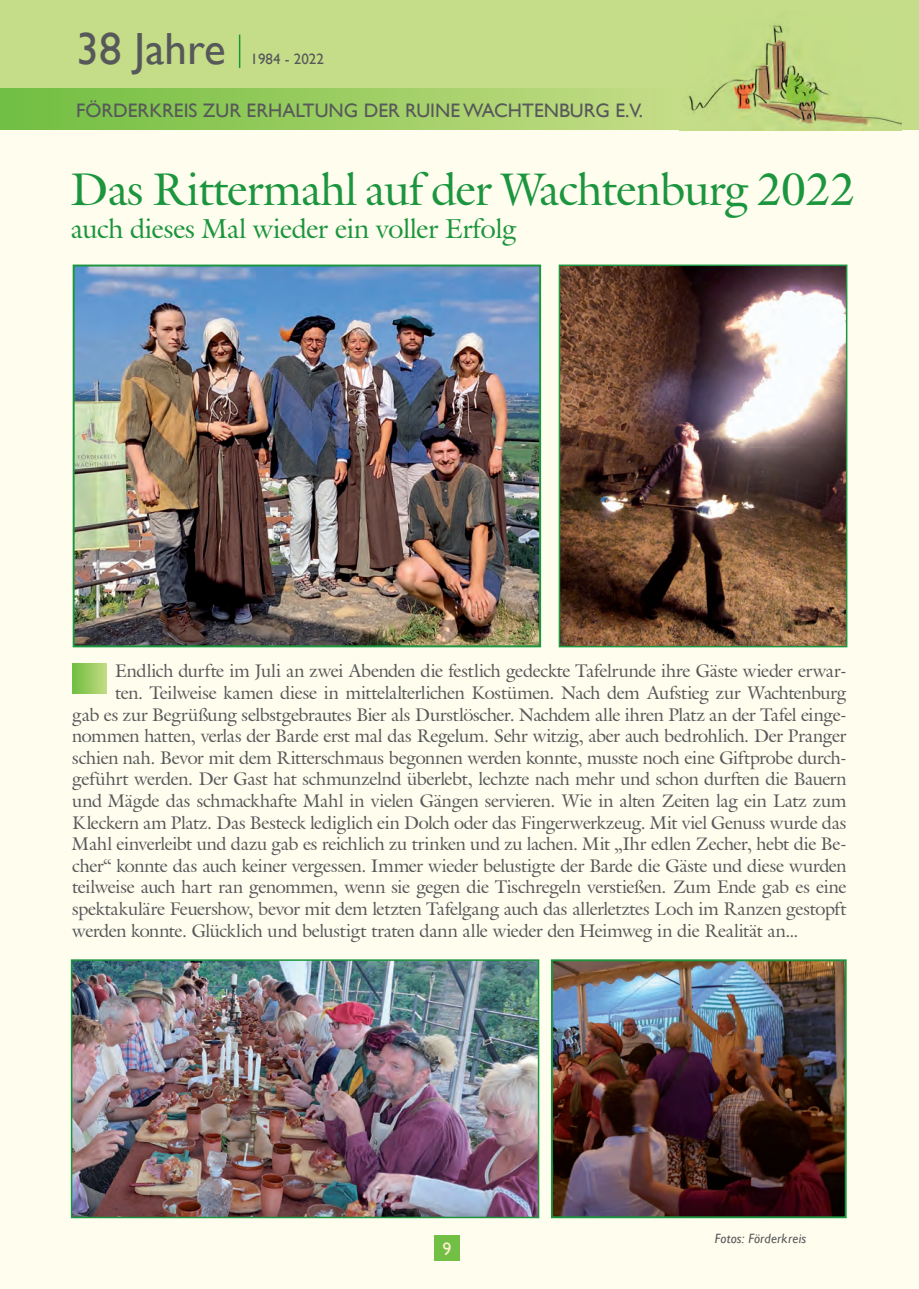
<style>
.page{position:relative;width:919px;height:1289px;background:#fff}
.page>*{position:absolute;margin:0;border:0;box-sizing:border-box;transform-origin:0 0}
.t1{font:45px "Galliard IT Cby BT";letter-spacing:-.01em;color:#1b953e}
.t2{font:45px "Gill Sans";color:#57585a}
.t3{font:27px "Galliard IT Cby BT";letter-spacing:-.01em;color:#1b953e}
.t4{font:19.5px "Gill Sans";color:#57585a}
.t5{font:18px "Galliard IT Cby BT";letter-spacing:-.015em;color:#57585a}
.t6{font:18px "Gill Sans";color:#fef0d0}
.t7{font:15px "Gill Sans";color:#57585a}
.t8{font:italic 13.5px "Gill Sans";letter-spacing:.015em;color:#57585a}
</style>
<div class="page">
<div style="left:0;top:105px;width:918px;height:1183px;background:#fffdee"></div>
<div style="left:434px;top:1234px;width:25px;height:26px;background:#71bf44"></div>
<div style="left:0;top:0;width:918px;height:129px;background:#c5dd88"></div>
<div style="left:0;top:88px;width:679px;height:42px;background:linear-gradient(to right,#70be40,#c5dc86)"></div>
<img style="left:680px;top:24px;width:221px;height:107px">
<hr style="left:239px;top:35px;width:1px;height:33px;background:#1b953e">
<img style="left:76px;top:267px;width:462px;height:377px">
<div style="left:73px;top:264px;width:468px;height:383px;border:2px solid #1b953e"></div>
<img style="left:554px;top:962px;width:289px;height:253px">
<div style="left:551px;top:959px;width:295px;height:259px;border:2px solid #1b953e"></div>
<img style="left:561px;top:267px;width:283px;height:377px">
<div style="left:558px;top:264px;width:289px;height:383px;border:2px solid #1b953e"></div>
<img style="left:74px;top:962px;width:462px;height:253px">
<div style="left:71px;top:959px;width:468px;height:259px;border:2px solid #1b953e"></div>
<div style="left:73px;top:663px;width:34px;height:30px;background:linear-gradient(to right,#71be40,#c2db82)"></div>
<h1 class="t2" style="left:77px;top:23px;width:150px">38 JAHRE</h1>
<p class="t7" style="left:250px;top:50px;width:75px">1984 - 2022</p>
<p class="t4" style="left:76px;top:99px;width:568px">FÖRDERKREIS ZUR ERHALTUNG DER RUINE WACHTENBURG E.V.</p>
<h1 class="t1" style="left:71px;top:160px;width:785px">Das Rittermahl auf der Wachtenburg 2022</h1>
<h2 class="t3" style="left:71px;top:210px;width:447px">auch dieses Mal wieder ein voller Erfolg</h2>
<p class="t5" style="left:115px;top:659px;width:732px">Endlich durfte im Juli an zwei Abenden die festlich gedeckte Tafelrunde ihre Gäste wieder erwar-</p>
<p class="t5" style="left:115px;top:681px;width:732px">ten. Teilweise kamen diese in mittelalterlichen Kostümen. Nach dem Aufstieg zur Wachtenburg</p>
<p class="t5" style="left:72px;top:702px;width:775px">gab es zur Begrüßung selbstgebrautes Bier als Durstlöscher. Nachdem alle ihren Platz an der Tafel einge-</p>
<p class="t5" style="left:72px;top:724px;width:775px">nommen hatten, verlas der Barde erst mal das Regelum. Sehr witzig, aber auch bedrohlich. Der Pranger</p>
<p class="t5" style="left:72px;top:745px;width:775px">schien nah. Bevor mit dem Ritterschmaus begonnen werden konnte, musste noch eine Giftprobe durch-</p>
<p class="t5" style="left:72px;top:767px;width:775px">geführt werden. Der Gast hat schmunzelnd überlebt, lechzte nach mehr und schon durften die Bauern</p>
<p class="t5" style="left:72px;top:789px;width:775px">und Mägde das schmackhafte Mahl in vielen Gängen servieren. Wie in alten Zeiten lag ein Latz zum</p>
<p class="t5" style="left:72px;top:810px;width:775px">Kleckern am Platz. Das Besteck lediglich ein Dolch oder das Fingerwerkzeug. Mit viel Genuss wurde das</p>
<p class="t5" style="left:72px;top:832px;width:775px">Mahl einverleibt und dazu gab es reichlich zu trinken und zu lachen. Mit „Ihr edlen Zecher, hebt die Be-</p>
<p class="t5" style="left:72px;top:853px;width:775px">cher“ konnte das auch keiner vergessen. Immer wieder belustigte der Barde die Gäste und diese wurden</p>
<p class="t5" style="left:72px;top:875px;width:775px">teilweise auch hart ran genommen, wenn sie gegen die Tischregeln verstießen. Zum Ende gab es eine</p>
<p class="t5" style="left:72px;top:897px;width:775px">spektakuläre Feuershow, bevor mit dem letzten Tafelgang auch das allerletztes Loch im Ranzen gestopft</p>
<p class="t5" style="left:72px;top:918px;width:727px">werden konnte. Glücklich und belustigt traten dann alle wieder den Heimweg in die Realität an...</p>
<p class="t6" style="left:437px;top:1235px;width:19px">1 29</p>
<p class="t8" style="left:714px;top:1230px;width:93px">Fotos: Förderkreis</p>
</div>
